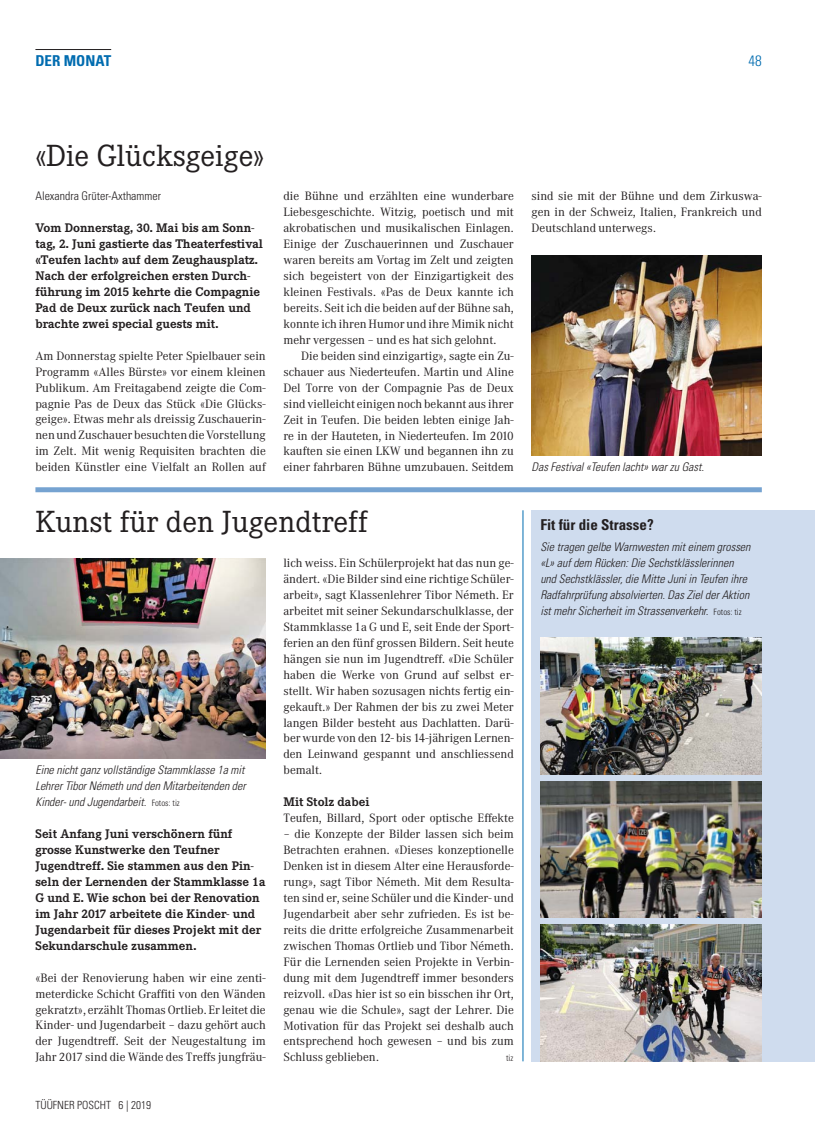
<style>
.page{position:relative;width:815px;height:1134px;background:#fff}
.page>*{position:absolute;margin:0;border:0;box-sizing:border-box;transform-origin:0 0}
.t1{font:30px "Corporate EBQ";color:#231f20}
.t2{font:700 condensed 15px "Univers LT Std";color:#231f20}
.t3{font:700 condensed 15px "Univers LT Std";color:#006cb0}
.t4{font:300 condensed 15px "Univers LT Std";color:#006cb0}
.t5{font:700 12.25px/16px "Corporate EBQ";color:#231f20}
.t6{font:11.88px/16px "Corporate ABQ";color:#231f20;text-align:justify}
.t7{font:italic 300 condensed 11.88px/16px "Univers LT Std";color:#231f20}
.t8{font:300 condensed 11.88px "Univers LT Std";color:#231f20}
.t9{font:300 condensed 11.25px "Univers LT Std";color:#231f20}
.t10{font:300 condensed 8.75px "Univers LT Std";color:#231f20}
.s1{font-style:normal;font-size:8.75px}
</style>
<div class="page">
<div style="left:531px;top:510px;width:284px;height:551px;background:#cfdcee"></div>
<hr style="left:35px;top:49px;width:76px;height:1px;background:#231f20">
<div style="left:35px;top:487px;width:727px;height:5px;background:#76a3d1"></div>
<img style="left:531px;top:255px;width:231px;height:200px">
<img style="left:0;top:558px;width:266px;height:200px">
<hr style="left:523px;top:510px;width:1px;height:551px;background:#006cb0">
<img style="left:540px;top:638px;width:222px;height:136px">
<img style="left:540px;top:781px;width:222px;height:137px">
<img style="left:540px;top:925px;width:222px;height:136px">
<p class="t3" style="left:35px;top:53px;width:77px">DER MONAT</p>
<p class="t4" style="left:748px;top:53px;width:15px">48</p>
<h1 class="t1" style="left:35px;top:144px;width:230px">«Die Glücksgeige»</h1>
<p class="t8" style="left:35px;top:190px;width:127px">Alexandra Grüter-Axthammer</p>
<p class="t5" style="left:35px;top:221px;width:229px">Vom Donnerstag, 30. Mai bis am Sonn&shy;tag, 2. Juni gastierte das Theaterfestival «Teufen lacht» auf dem Zeughausplatz.<br>Nach der erfolgreichen ersten Durch&shy;führung im 2015 kehrte die Compagnie Pad de Deux zurück nach Teufen und brachte zwei special guests mit.</p>
<p class="t6" style="left:35px;top:349px;width:232px">Am Donnerstag spielte Peter Spielbauer sein Programm «Alles Bürste» vor einem kleinen Publikum. Am Freitagabend zeigte die Com&shy;pagnie Pas de Deux das Stück «Die Glücks&shy;geige». Etwas mehr als dreissig Zuschauerin&shy;nen und Zuschauer besuchten die Vorstellung im Zelt. Mit wenig Requisiten brachten die beiden Künstler eine Vielfalt an Rollen auf</p>
<p class="t6" style="left:283px;top:189px;width:232px">die Bühne und erzählten eine wunderbare Liebesgeschichte. Witzig, poetisch und mit akrobatischen und musikalischen Einlagen.<br>Einige der Zuschauerinnen und Zuschauer waren bereits am Vortag im Zelt und zeigten sich begeistert von der Einzigartigkeit des kleinen Festivals. «Pas de Deux kannte ich bereits. Seit ich die beiden auf der Bühne sah, konnte ich ihren Humor und ihre Mimik nicht mehr vergessen – und es hat sich gelohnt.</p>
<p class="t6" style="left:283px;top:349px;width:232px;text-indent:18px">Die beiden sind einzigartig», sagte ein Zu&shy;schauer aus Niederteufen. Martin und Aline Del Torre von der Compagnie Pas de Deux sind vielleicht einigen noch bekannt aus ihrer Zeit in Teufen. Die beiden lebten einige Jah&shy;re in der Hauteten, in Niederteufen. Im 2010 kauften sie einen LKW und begannen ihn zu einer fahrbaren Bühne umzubauen. Seitdem</p>
<h1 class="t1" style="left:35px;top:511px;width:334px">Kunst für den Jugendtreff</h1>
<p class="t7" style="left:35px;top:763px;width:212px;text-align:justify">Eine nicht ganz vollständige Stammklasse 1a mit Lehrer Tibor Németh und den Mitarbeitenden der Kinder- und Jugendarbeit. <span class="s1">Fotos: tiz</span></p>
<p class="t5" style="left:35px;top:827px;width:232px">Seit Anfang Juni verschönern fünf grosse Kunstwerke den Teufner Jugendtreff. Sie stammen aus den Pin&shy;seln der Lernenden der Stammklasse 1a G und E. Wie schon bei der Renovation im Jahr 2017 arbeitete die Kinder- und Jugendarbeit für dieses Projekt mit der Sekundarschule zusammen.</p>
<p class="t6" style="left:35px;top:971px;width:232px">«Bei der Renovierung haben wir eine zenti&shy;meterdicke Schicht Graffiti von den Wänden gekratzt», erzählt Thomas Ortlieb. Er leitet die Kinder- und Jugendarbeit – dazu gehört auch der Jugendtreff. Seit der Neugestaltung im Jahr 2017 sind die Wände des Treffs jungfräu-</p>
<p class="t9" style="left:35px;top:1100px;width:117px">TÜÜFNER POSCHT 6 | 2019</p>
<p class="t6" style="left:283px;top:556px;width:232px">lich weiss. Ein Schülerprojekt hat das nun ge&shy;ändert. «Die Bilder sind eine richtige Schüler&shy;arbeit», sagt Klassenlehrer Tibor Németh. Er arbeitet mit seiner Sekundarschulklasse, der Stammklasse 1a G und E, seit Ende der Sport&shy;ferien an den fünf grossen Bildern. Seit heute hängen sie nun im Jugendtreff. «Die Schüler haben die Werke von Grund auf selbst er&shy;stellt. Wir haben sozusagen nichts fertig ein&shy;gekauft.» Der Rahmen der bis zu zwei Meter langen Bilder besteht aus Dachlatten. Darü&shy;ber wurde von den 12- bis 14-jährigen Lernen&shy;den Leinwand gespannt und anschliessend bemalt.</p>
<p class="t5" style="left:283px;top:795px;width:88px">Mit Stolz dabei</p>
<p class="t6" style="left:283px;top:811px;width:232px">Teufen, Billard, Sport oder optische Effekte</p>
<p class="t6" style="left:283px;top:827px;width:232px">– die Konzepte der Bilder lassen sich beim Betrachten erahnen. «Dieses konzeptionelle Denken ist in diesem Alter eine Herausforde&shy;rung», sagt Tibor Németh. Mit dem Resulta&shy;ten sind er, seine Schüler und die Kinder- und Jugendarbeit aber sehr zufrieden. Es ist be&shy;reits die dritte erfolgreiche Zusammenarbeit zwischen Thomas Ortlieb und Tibor Németh.<br>Für die Lernenden seien Projekte in Verbin&shy;dung mit dem Jugendtreff immer besonders reizvoll. «Das hier ist so ein bisschen ihr Ort, genau wie die Schule», sagt der Lehrer. Die Motivation für das Projekt sei deshalb auch entsprechend hoch gewesen – und bis zum Schluss geblieben.</p>
<p class="t10" style="left:506px;top:1054px;width:9px">tiz</p>
<p class="t6" style="left:531px;top:189px;width:232px">sind sie mit der Bühne und dem Zirkuswa&shy;gen in der Schweiz, Italien, Frankreich und Deutschland unterwegs.</p>
<p class="t7" style="left:531px;top:460px;width:174px">Das Festival «Teufen lacht» war zu Gast.</p>
<p class="t2" style="left:540px;top:517px;width:115px">Fit für die Strasse?</p>
<p class="t7" style="left:540px;top:540px;width:212px">Sie tragen gelbe Warnwesten mit einem grossen «L» auf dem Rücken: Die Sechstklässlerinnen und Sechstklässler, die Mitte Juni in Teufen ihre Radfahrprüfung absolvierten. Das Ziel der Aktion ist mehr Sicherheit im Strassenverkehr. <span class="s1">Fotos: tiz</span></p>
</div>
